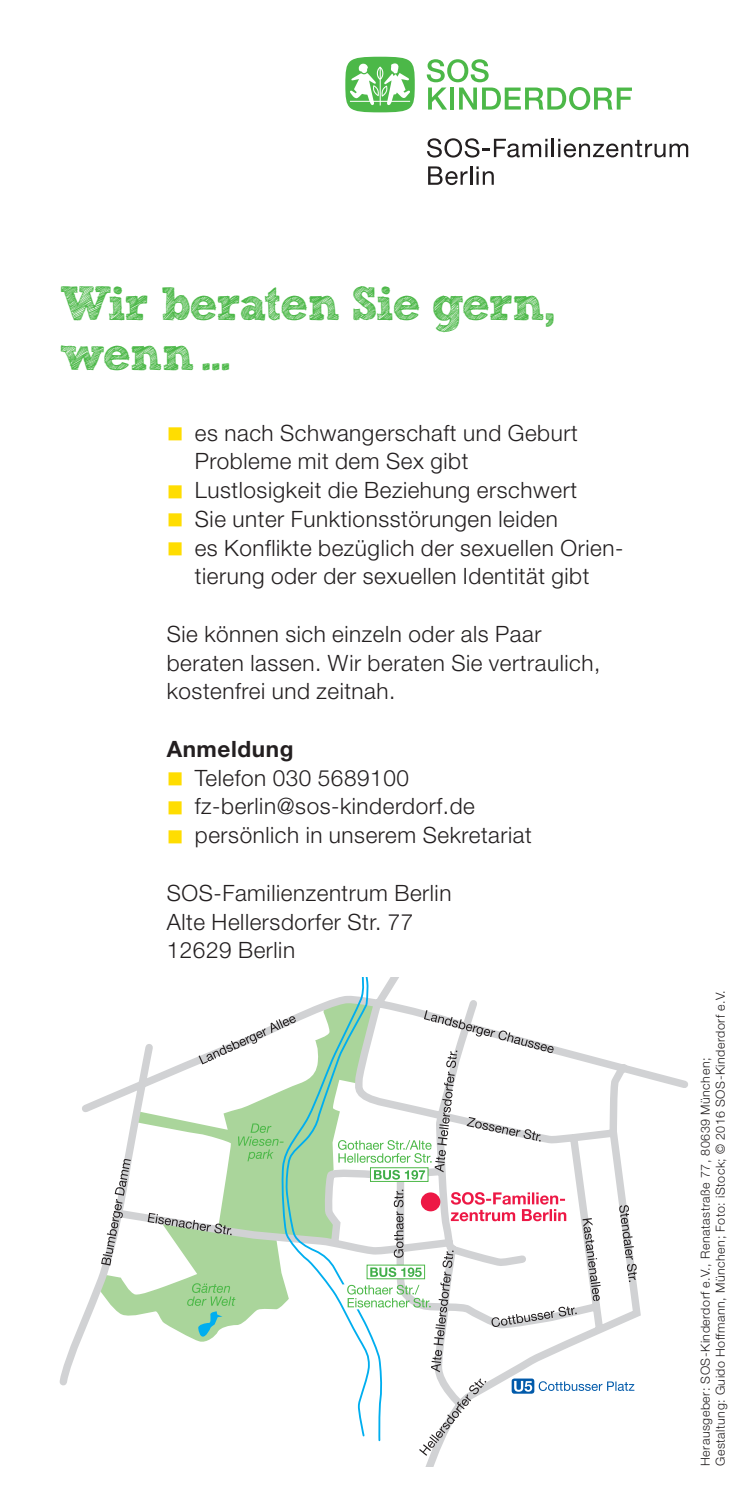
<style>
.page{position:relative;width:745px;height:1489px;background:#fff}
.page>*{position:absolute;margin:0;border:0;box-sizing:border-box;transform-origin:0 0}
.t1{font:700 47.5px/50px "Sketch Block";letter-spacing:-.03em;color:#4cb848}
.t2{font:300 22.5px/28.8px "Helvetica Neue LT";letter-spacing:.025em;color:#231f20}
.t3{font:700 22.5px "Helvetica Neue LT";letter-spacing:.025em;color:#231f20}
.t4{font:300 12.5px/15px "Helvetica Neue LT";letter-spacing:.04em;color:#231f20}
.s1{color:#ffdd01}
</style>
<div class="page">
<svg style="left:60px;top:977px;width:627px;height:488px"></svg>
<svg style="left:279px;top:977px;width:103px;height:464px"></svg>
<svg style="left:198px;top:1016px;width:97px;height:48px"></svg>
<svg style="left:99px;top:1123px;width:189px;height:220px"></svg>
<svg style="left:582px;top:1217px;width:18px;height:83px"></svg>
<svg style="left:419px;top:1378px;width:67px;height:77px"></svg>
<svg style="left:618px;top:1204px;width:18px;height:77px"></svg>
<svg style="left:337px;top:1189px;width:239px;height:183px"></svg>
<svg style="left:338px;top:1010px;width:215px;height:169px"></svg>
<svg style="left:511px;top:1378px;width:23px;height:15px"></svg>
<svg style="left:538px;top:1381px;width:96px;height:9px"></svg>
<svg style="left:514px;top:1380px;width:18px;height:11px"></svg>
<svg style="left:427px;top:138px;width:260px;height:19px"></svg>
<svg style="left:428px;top:166px;width:39px;height:19px"></svg>
<hr style="left:469px;top:166px;width:3px;height:19px;background:#231f20">
<svg style="left:476px;top:166px;width:17px;height:19px"></svg>
<svg style="left:426px;top:59px;width:205px;height:51px"></svg>
<svg style="left:345px;top:57px;width:69px;height:55px"></svg>
<div style="left:57px;top:1408px;width:262px;height:57px;background:#fff"></div>
<h1 class="t1" style="left:60px;top:284px;width:496px">Wir beraten Sie gern, wenn…</h1>
<p class="t2" style="left:195px;top:420px;width:384px;text-indent:-28px"><span class="s1">■</span> es nach Schwangerschaft und Geburt<br>Probleme mit dem Sex gibt</p>
<p class="t2" style="left:167px;top:478px;width:411px"><span class="s1">■</span> Lustlosigkeit die Beziehung erschwert</p>
<p class="t2" style="left:167px;top:506px;width:392px"><span class="s1">■</span> Sie unter Funktionsstörungen leiden</p>
<p class="t2" style="left:167px;top:535px;width:458px;text-align:center"><span class="s1">■</span> es Konflikte bezüglich der sexuellen Orien&shy;tierung oder der sexuellen Identität gibt</p>
<p class="t2" style="left:167px;top:621px;width:435px">Sie können sich einzeln oder als Paar beraten lassen. Wir beraten Sie vertraulich, kostenfrei und zeitnah.</p>
<p class="t3" style="left:167px;top:740px;width:128px">Anmeldung</p>
<p class="t2" style="left:167px;top:765px;width:243px"><span class="s1">■</span> Telefon 030 5689100</p>
<p class="t2" style="left:167px;top:794px;width:309px"><span class="s1">■</span> fz-berlin@sos-kinderdorf.de</p>
<p class="t2" style="left:167px;top:823px;width:366px"><span class="s1">■</span> persönlich in unserem Sekretariat</p>
<p class="t2" style="left:167px;top:880px;width:286px">SOS-Familienzentrum Berlin<br>Alte Hellersdorfer Str. 77<br>12629 Berlin</p>
<p class="t4" style="left:698px;top:1465px;width:477px;rotate:-90deg">Herausgeber: SOS-Kinderdorf e.V., Renatastraße 77, 80639 München;<br>Gestaltung: Guido Hoffmann, München; Foto: iStock; © 2016 SOS-Kinderdorf e.V.</p>
</div>
